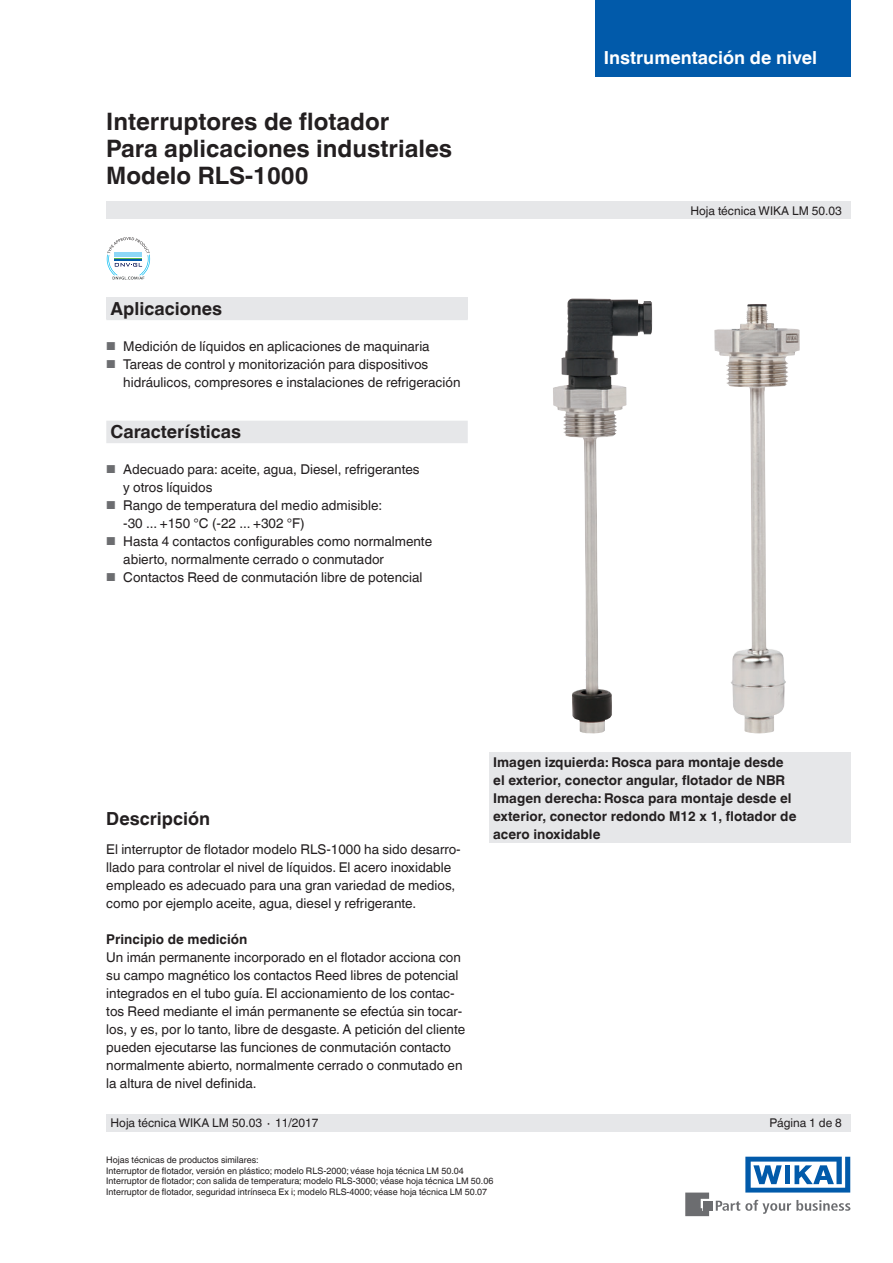
<style>
.page{position:relative;width:893px;height:1263px;background:#fff}
.page>*{position:absolute;margin:0;border:0;box-sizing:border-box;transform-origin:0 0}
.t1{font:700 24px/27px "Helvetica World";color:#231f20}
.t2{font:700 18px "Helvetica World";color:#231f20}
.t3{font:700 18px "Helvetica World";color:#fff}
.t4{font:13.5px/18px "Helvetica World";color:#231f20}
.t5{font:700 13.5px/18px "Helvetica World";color:#231f20}
.t6{font:12px "Helvetica World";color:#231f20}
.t7{font:9px/10.5px "Helvetica World";color:#231f20}
.s1{font-size:11.55px;color:#6c6d70}
</style>
<div class="page">
<svg style="left:716px;top:1200px;width:134px;height:14px"></svg>
<div style="left:703px;top:1201px;width:9px;height:9px;background:#6c6d70"></div>
<svg style="left:685px;top:1192px;width:24px;height:24px"></svg>
<svg style="left:745px;top:1157px;width:105px;height:35px"></svg>
<div style="left:106px;top:202px;width:744px;height:17px;background:#e6e7e9"></div>
<div style="left:106px;top:1114px;width:744px;height:17px;background:#e6e7e9"></div>
<div style="left:489px;top:753px;width:361px;height:90px;background:#e6e7e9"></div>
<div style="left:106px;top:298px;width:362px;height:22px;background:#e6e7e9"></div>
<div style="left:106px;top:421px;width:362px;height:22px;background:#e6e7e9"></div>
<img style="left:714px;top:304px;width:86px;height:429px">
<img style="left:553px;top:298px;width:99px;height:435px">
<div style="left:595px;top:0;width:255px;height:77px;background:#015aaa"></div>
<svg style="left:107px;top:237px;width:43px;height:43px"></svg>
<h1 class="t1" style="left:106px;top:108px;width:347px">Interruptores de flotador<br>Para aplicaciones industriales<br>Modelo RLS-1000</h1>
<h2 class="t2" style="left:111px;top:298px;width:113px">Aplicaciones</h2>
<p class="t4" style="left:106px;top:337px;width:325px"><span class="s1">■</span> Medición de líquidos en aplicaciones de maquinaria</p>
<p class="t4" style="left:123px;top:355px;width:339px;text-indent:-17px"><span class="s1">■</span> Tareas de control y monitorización para dispositivos hidráulicos, compresores e instalaciones de refrigeración</p>
<h2 class="t2" style="left:111px;top:421px;width:132px">Características</h2>
<p class="t4" style="left:123px;top:460px;width:298px;text-indent:-17px"><span class="s1">■</span> Adecuado para: aceite, agua, Diesel, refrigerantes y otros líquidos</p>
<p class="t4" style="left:123px;top:496px;width:261px;text-indent:-17px"><span class="s1">■</span> Rango de temperatura del medio admisible: -30 ... +150 °C (-22 ... +302 °F)</p>
<p class="t4" style="left:123px;top:532px;width:310px;text-indent:-17px"><span class="s1">■</span> Hasta 4 contactos configurables como normalmente abierto, normalmente cerrado o conmutador</p>
<p class="t4" style="left:106px;top:568px;width:318px"><span class="s1">■</span> Contactos Reed de conmutación libre de potencial</p>
<h2 class="t3" style="left:604px;top:47px;width:215px">Instrumentación de nivel</h2>
<p class="t6" style="left:690px;top:204px;width:153px">Hoja técnica WIKA LM 50.03</p>
<h2 class="t2" style="left:106px;top:808px;width:105px">Descripción</h2>
<p class="t4" style="left:106px;top:840px;width:356px">El interruptor de flotador modelo RLS-1000 ha sido desarro&shy;llado para controlar el nivel de líquidos. El acero inoxidable empleado es adecuado para una gran variedad de medios, como por ejemplo aceite, agua, diesel y refrigerante.</p>
<p class="t5" style="left:106px;top:930px;width:143px">Principio de medición</p>
<p class="t4" style="left:106px;top:948px;width:360px">Un imán permanente incorporado en el flotador acciona con su campo magnético los contactos Reed libres de potencial integrados en el tubo guía. El accionamiento de los contac&shy;tos Reed mediante el imán permanente se efectúa sin tocar&shy;los, y es, por lo tanto, libre de desgaste. A petición del cliente pueden ejecutarse las funciones de conmutación contacto normalmente abierto, normalmente cerrado o conmutado en la altura de nivel definida.</p>
<p class="t5" style="left:493px;top:753px;width:305px">Imagen izquierda: Rosca para montaje desde el exterior, conector angular, flotador de NBR Imagen derecha: Rosca para montaje desde el exterior, conector redondo M12 x 1, flotador de acero inoxidable</p>
<p class="t6" style="left:111px;top:1116px;width:209px">Hoja técnica WIKA LM 50.03 ∙ 11/2017</p>
<p class="t6" style="left:769px;top:1116px;width:74px">Página 1 de 8</p>
<p class="t7" style="left:106px;top:1155px;width:389px">Hojas técnicas de productos similares:<br>Interruptor de flotador, versión en plástico; modelo RLS-2000; véase hoja técnica LM 50.04<br>Interruptor de flotador; con salida de temperatura; modelo RLS-3000; véase hoja técnica LM 50.06<br>Interruptor de flotador, seguridad intrínseca Ex i; modelo RLS-4000; véase hoja técnica LM 50.07</p>
</div>
